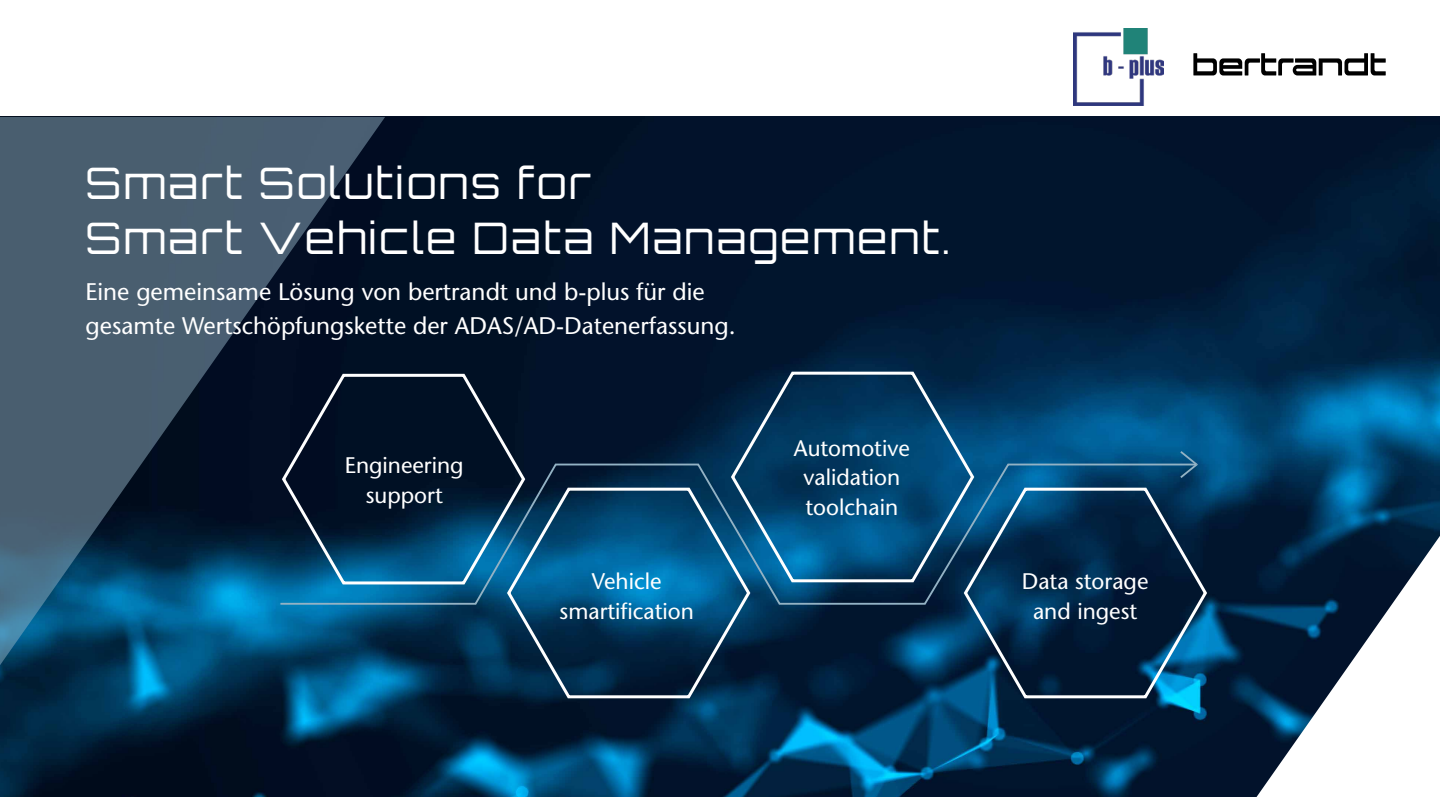
<style>
.page{position:relative;width:1440px;height:810px;background:#fff}
.page>*{position:absolute;margin:0;border:0;box-sizing:border-box;transform-origin:0 0}
.t1{font:43.5px/54.8px "Orbitron";letter-spacing:.05em;color:#fff}
.t2{font:500 24px/33.8px "Stone Sans Std";color:#fff}
.t3{font:500 22.5px/29.9px "Stone Sans Std";color:#fff;text-align:center}
</style>
<div class="page">
<img style="left:0;top:117px;width:1439px;height:680px">
<svg style="left:1193px;top:53px;width:192px;height:22px"></svg>
<img style="left:1073px;top:28px;width:90px;height:77px">
<svg style="left:0;top:117px;width:385px;height:548px;background:#294960"></svg>
<svg style="left:1247px;top:536px;width:192px;height:261px"></svg>
<div style="left:280px;top:371px;width:247px;height:92px;background:#001024"></div>
<svg style="left:505px;top:606px;width:247px;height:94px;background:#0b3453"></svg>
<svg style="left:729px;top:369px;width:247px;height:94px;background:#0b3d62"></svg>
<svg style="left:962px;top:485px;width:246px;height:215px;background:#0c395a"></svg>
<svg style="left:278px;top:463px;width:920px;height:143px;background:#0b476e"></svg>
<svg style="left:1180px;top:451px;width:18px;height:27px"></svg>
<h1 class="t1" style="left:86px;top:155px;width:867px">Smart Solutions for<br>Smart Vehicle Data Management.</h1>
<p class="t2" style="left:86px;top:275px;width:651px">Eine gemeinsame Lösung von bertrandt und b-plus für die gesamte Wertschöpfungskette der ADAS/AD-Datenerfassung.</p>
<p class="t3" style="left:345px;top:450px;width:120px">Engineering support</p>
<p class="t3" style="left:559px;top:566px;width:136px">Vehicle smartification</p>
<p class="t3" style="left:794px;top:433px;width:117px">Automotive validation toolchain</p>
<p class="t3" style="left:1021px;top:566px;width:128px">Data storage and ingest</p>
</div>
